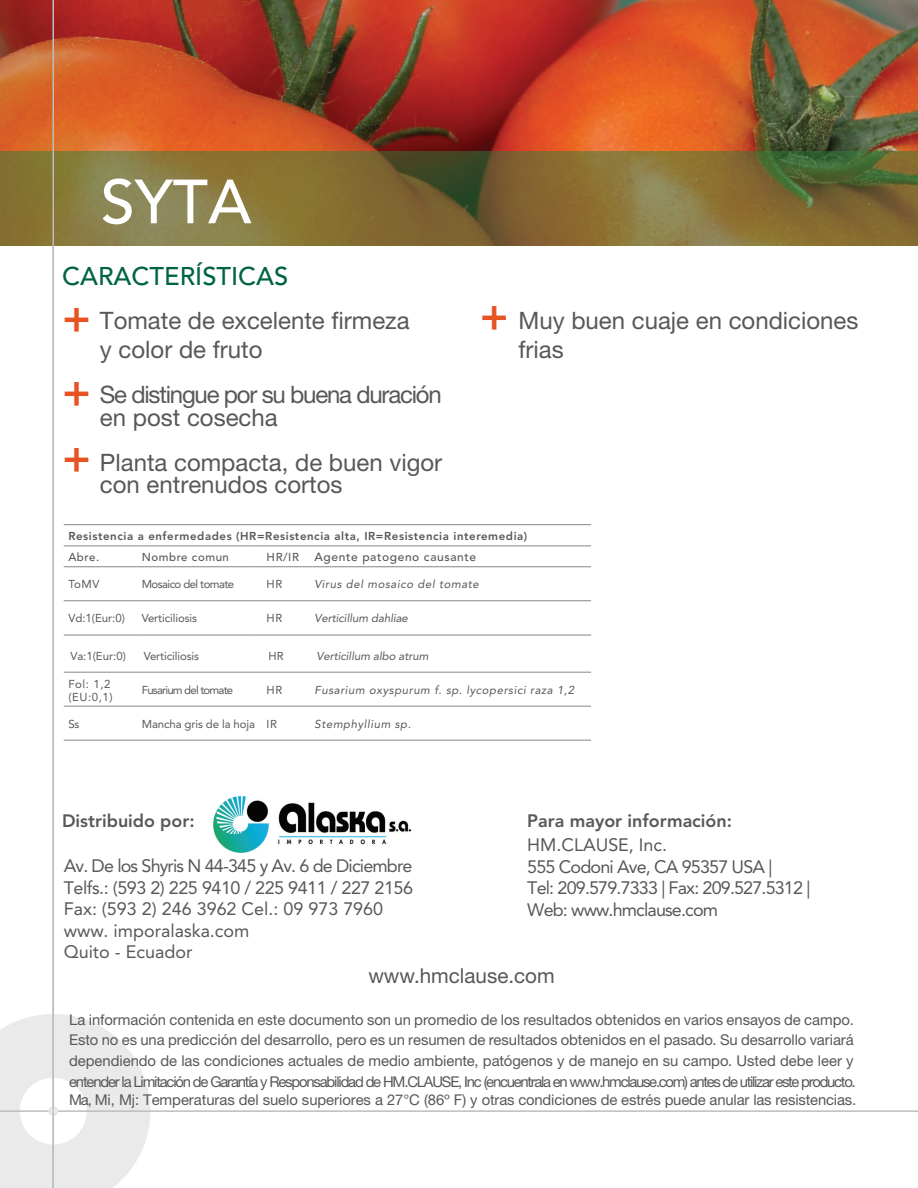
<style>
.page{position:relative;width:918px;height:1188px;background:#fff}
.page>*{position:absolute;margin:0;border:0;box-sizing:border-box;transform-origin:0 0}
.t1{font:500 61.65px "Avenir LT Pro";color:#fff}
.t2{font:800 43.5px "Avenir LT Pro";color:#e75424}
.t3{font:500 25.5px "Avenir LT Pro";color:#006440}
.t4{font:24px/28.8px "Helvetica Neue LT Pro";color:#57585a}
.t5{font:24px/22.5px "Helvetica Neue LT Pro";letter-spacing:-.05em;color:#57585a}
.t6{font:20.7px "Helvetica Neue LT Std";color:#57585a}
.t7{font:18px/21.6px "Avenir LT Pro";letter-spacing:-.025em;color:#57585a}
.t8{font:18px/21.6px "Avenir LT Pro";letter-spacing:-.045em;color:#57585a}
.t9{font:800 18px "Avenir LT Pro";color:#57585a}
.t10{font:800 17.85px "Avenir LT Pro";color:#57585a}
.t11{font:14.85px/20.9px "Helvetica Neue LT Std";letter-spacing:-.005em;color:#57585a}
.t12{font:500 12px "Avenir LT Pro";letter-spacing:.05em;color:#57585a}
.t13{font:11.4px/13.6px "Avenir LT Pro";letter-spacing:-.01em;color:#57585a}
.t14{font:italic 11.4px "Avenir LT Pro";letter-spacing:.05em;color:#57585a}
.t15{font:800 11.4px "Avenir LT Pro";letter-spacing:.05em;color:#57585a}
.t16{font:italic 11.4px "Avenir LT Pro";letter-spacing:-.005em;color:#57585a}
.t17{font:500 11.4px "Avenir LT Pro";letter-spacing:.05em;color:#57585a}
.t18{font:11.4px "Avenir LT Pro";letter-spacing:-.07em;color:#57585a}
.t19{font:11.4px "Avenir LT Pro";letter-spacing:-.05em;color:#57585a}
.s1{font-family:"Avenir LT Pro";font-weight:800;font-size:43.5px;color:#e75424}
</style>
<div class="page">
<hr style="left:0;top:1110px;width:918px;height:2px;background:#bcbdc0">
<svg style="left:0;top:1014px;width:150px;height:174px"></svg>
<img style="left:213px;top:796px;width:199px;height:57px">
<img style="left:0;top:0;width:918px;height:152px">
<svg style="left:0;top:152px;width:918px;height:94px;background:#7f6f38"></svg>
<hr style="left:64px;top:524px;width:73px;height:1px;background:#939598">
<hr style="left:137px;top:524px;width:116px;height:1px;background:#939598">
<hr style="left:253px;top:524px;width:57px;height:1px;background:#939598">
<hr style="left:310px;top:524px;width:281px;height:1px;background:#939598">
<hr style="left:64px;top:545px;width:73px;height:1px;background:#939598">
<hr style="left:137px;top:545px;width:116px;height:1px;background:#939598">
<hr style="left:253px;top:545px;width:57px;height:1px;background:#939598">
<hr style="left:310px;top:545px;width:281px;height:1px;background:#939598">
<hr style="left:64px;top:566px;width:73px;height:1px;background:#939598">
<hr style="left:137px;top:566px;width:116px;height:1px;background:#939598">
<hr style="left:253px;top:566px;width:57px;height:1px;background:#939598">
<hr style="left:310px;top:566px;width:281px;height:1px;background:#939598">
<hr style="left:64px;top:600px;width:73px;height:1px;background:#939598">
<hr style="left:137px;top:600px;width:116px;height:1px;background:#939598">
<hr style="left:253px;top:600px;width:57px;height:1px;background:#939598">
<hr style="left:310px;top:600px;width:281px;height:1px;background:#939598">
<hr style="left:64px;top:672px;width:73px;height:1px;background:#939598">
<hr style="left:137px;top:672px;width:116px;height:1px;background:#939598">
<hr style="left:253px;top:672px;width:57px;height:1px;background:#939598">
<hr style="left:310px;top:672px;width:281px;height:1px;background:#939598">
<hr style="left:64px;top:706px;width:73px;height:1px;background:#939598">
<hr style="left:137px;top:706px;width:116px;height:1px;background:#939598">
<hr style="left:253px;top:706px;width:57px;height:1px;background:#939598">
<hr style="left:310px;top:706px;width:281px;height:1px;background:#939598">
<hr style="left:64px;top:740px;width:73px;height:1px;background:#939598">
<hr style="left:137px;top:740px;width:116px;height:1px;background:#939598">
<hr style="left:253px;top:740px;width:57px;height:1px;background:#939598">
<hr style="left:310px;top:740px;width:281px;height:1px;background:#939598">
<hr style="left:52px;top:0;width:2px;height:1188px;background:#bcbdc0">
<hr style="left:64px;top:634px;width:73px;height:2px;background:#939598">
<hr style="left:137px;top:634px;width:116px;height:2px;background:#939598">
<hr style="left:253px;top:634px;width:57px;height:2px;background:#939598">
<hr style="left:310px;top:634px;width:281px;height:2px;background:#939598">
<h1 class="t1" style="left:101px;top:165px;width:152px">SYTA</h1>
<h1 class="t1" style="left:62px;top:164px;width:223px">ALPINA</h1>
<h3 class="t3" style="left:62px;top:261px;width:228px">CARACTERÍSTICAS</h3>
<h3 class="t4" style="left:100px;top:306px;width:311px;text-indent:-38px"><span class="s1">+</span> Tomate de excelente firmeza y color de fruto</h3>
<h3 class="t5" style="left:100px;top:383px;width:343px">Se distingue por su buena duración en post cosecha</h3>
<h3 class="t4" style="left:100px;top:451px;width:344px;line-height:22.5px">Planta compacta, de buen vigor con entrenudos cortos</h3>
<h2 class="t2" style="left:62px;top:366px;width:30px">+</h2>
<h2 class="t2" style="left:62px;top:432px;width:30px">+</h2>
<h2 class="t2" style="left:480px;top:290px;width:30px">+</h2>
<h3 class="t4" style="left:518px;top:306px;width:342px">Muy buen cuaje en condiciones frias</h3>
<p class="t15" style="left:68px;top:529px;width:460px">Resistencia a enfermedades (HR=Resistencia alta, IR=Resistencia interemedia)</p>
<p class="t17" style="left:68px;top:550px;width:32px">Abre.</p>
<p class="t17" style="left:142px;top:550px;width:89px">Nombre comun</p>
<p class="t17" style="left:267px;top:550px;width:34px">HR/IR</p>
<p class="t12" style="left:315px;top:550px;width:163px">Agente patogeno causante</p>
<p class="t13" style="left:68px;top:577px;width:33px">ToMV</p>
<p class="t19" style="left:142px;top:577px;width:94px">Mosaico del tomate</p>
<p class="t13" style="left:267px;top:577px;width:17px">HR</p>
<p class="t14" style="left:315px;top:577px;width:166px">Virus del mosaico del tomate</p>
<p class="t13" style="left:68px;top:611px;width:58px">Vd:1(Eur:0)</p>
<p class="t13" style="left:142px;top:611px;width:57px">Verticiliosis</p>
<p class="t13" style="left:267px;top:611px;width:17px">HR</p>
<p class="t16" style="left:315px;top:611px;width:95px">Verticillum dahliae</p>
<p class="t13" style="left:70px;top:649px;width:57px">Va:1(Eur:0)</p>
<p class="t13" style="left:144px;top:649px;width:57px">Verticiliosis</p>
<p class="t13" style="left:269px;top:649px;width:17px">HR</p>
<p class="t16" style="left:317px;top:649px;width:113px">Verticillum albo atrum</p>
<p class="t13" style="left:68px;top:677px;width:46px">Fol: 1,2 (EU:0,1)</p>
<p class="t18" style="left:142px;top:683px;width:93px">Fusarium del tomate</p>
<p class="t13" style="left:267px;top:683px;width:17px">HR</p>
<p class="t14" style="left:315px;top:683px;width:261px">Fusarium oxyspurum f. sp. lycopersici raza 1,2</p>
<p class="t13" style="left:68px;top:717px;width:12px">Ss</p>
<p class="t13" style="left:142px;top:717px;width:137px">Mancha gris de la hoja IR</p>
<p class="t14" style="left:315px;top:717px;width:98px">Stemphyllium sp.</p>
<p class="t10" style="left:62px;top:810px;width:134px">Distribuido por:</p>
<p class="t7" style="left:64px;top:855px;width:351px">Av. De los Shyris N 44-345 y Av. 6 de Diciembre<br>Telfs.: (593 2) 225 9410 / 225 9411 / 227 2156<br>Fax: (593 2) 246 3962 Cel.: 09 973 7960 www. imporalaska.com<br>Quito - Ecuador</p>
<p class="t9" style="left:527px;top:810px;width:206px">Para mayor información:</p>
<p class="t8" style="left:527px;top:834px;width:285px">HM.CLAUSE, Inc.<br>555 Codoni Ave, CA 95357 USA |<br>Tel: 209.579.7333 | Fax: 209.527.5312 |<br>Web: www.hmclause.com</p>
<h3 class="t6" style="left:368px;top:963px;width:188px">www.hmclause.com</h3>
<p class="t11" style="left:69px;top:1009px;width:788px">La información contenida en este documento son un promedio de los resultados obtenidos en varios ensayos de campo.<br>Esto no es una predicción del desarrollo, pero es un resumen de resultados obtenidos en el pasado. Su desarrollo variará dependiendo de las condiciones actuales de medio ambiente, patógenos y de manejo en su campo. Usted debe leer y entender la Limitación de Garantía y Responsabilidad de HM.CLAUSE, Inc (encuentrala en www.hmclause.com) antes de utilizar este producto.</p>
<p class="t11" style="left:69px;top:1089px;width:789px">Ma, Mi, Mj: Temperaturas del suelo superiores a 27°C (86º F) y otras condiciones de estrés puede anular las resistencias.</p>
</div>
